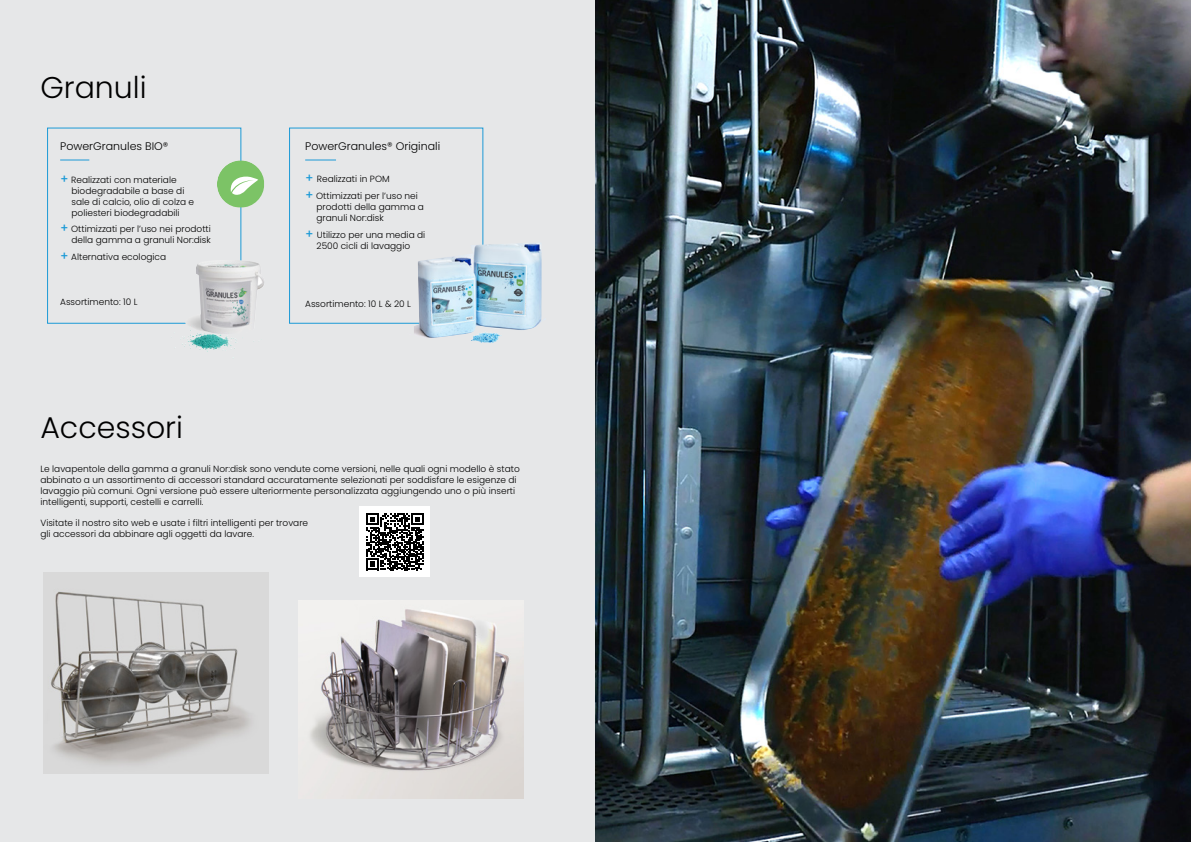
<style>
.page{position:relative;width:1191px;height:842px;background:#e6e7e8}
.page>*{position:absolute;margin:0;border:0;box-sizing:border-box;transform-origin:0 0}
.t1{font:300 30px "Poppins";color:#000}
.t2{font:300 11px "Poppins";color:#000}
.t3{font:300 9px/11px "Poppins";color:#000}
.s1{font-weight:500;font-size:12px;color:#1c9ad6}
</style>
<div class="page">
<img style="left:196px;top:264px;width:31px;height:54px">
<div style="left:289px;top:128px;width:194px;height:195px;border:1px solid #1c9ad6"></div>
<img style="left:407px;top:243px;width:135px;height:100px">
<img style="left:44px;top:572px;width:224px;height:202px">
<img style="left:298px;top:600px;width:225px;height:198px">
<img style="left:595px;top:0;width:596px;height:842px">
<svg style="left:217px;top:160px;width:47px;height:48px"></svg>
<hr style="left:305px;top:159px;width:31px;height:1px;background:#1c9ad6">
<svg style="left:60px;top:159px;width:29px;height:1px"></svg>
<div style="left:359px;top:506px;width:71px;height:71px;background:#fff"></div>
<svg style="left:366px;top:513px;width:57px;height:57px"></svg>
<h1 class="t1" style="left:40px;top:70px;width:108px">Granuli</h1>
<p class="t2" style="left:60px;top:139px;width:110px">PowerGranules BIO®</p>
<p class="t3" style="left:71px;top:174px;width:124px;text-indent:-11px"><span class="s1">+</span> Realizzati con materiale biodegradabile a base di sale di calcio, olio di colza e poliesteri biodegradabili</p>
<p class="t3" style="left:60px;top:224px;width:152px;text-align:right"><span class="s1">+</span> Ottimizzati per l’uso nei prodotti della gamma a granuli Nor:disk</p>
<p class="t3" style="left:60px;top:251px;width:107px"><span class="s1">+</span> Alternativa ecologica</p>
<p class="t3" style="left:60px;top:296px;width:79px">Assortimento: 10 L</p>
<p class="t2" style="left:305px;top:139px;width:137px">PowerGranules® Originali</p>
<p class="t3" style="left:305px;top:171px;width:114px;line-height:16.7px"><span class="s1">+</span> Realizzati in POM<br><span class="s1">+</span> Ottimizzati per l’uso nei</p>
<p class="t3" style="left:316px;top:201px;width:109px">prodotti della gamma a granuli Nor:disk</p>
<p class="t3" style="left:305px;top:229px;width:122px;text-align:center"><span class="s1">+</span> Utilizzo per una media di<br>2500 cicli di lavaggio</p>
<p class="t3" style="left:305px;top:299px;width:107px">Assortimento: 10 L &amp; 20 L</p>
<h1 class="t1" style="left:40px;top:410px;width:144px">Accessori</h1>
<p class="t3" style="left:40px;top:464px;width:481px">Le lavapentole della gamma a granuli Nor:disk sono vendute come versioni, nelle quali ogni modello è stato abbinato a un assortimento di accessori standard accuratamente selezionati per soddisfare le esigenze di lavaggio più comuni. Ogni versione può essere ulteriormente personalizzata aggiungendo uno o più inserti intelligenti, supporti, cestelli e carrelli.</p>
<p class="t3" style="left:40px;top:518px;width:269px">Visitate il nostro sito web e usate i filtri intelligenti per trovare gli accessori da abbinare agli oggetti da lavare.</p>
</div>
